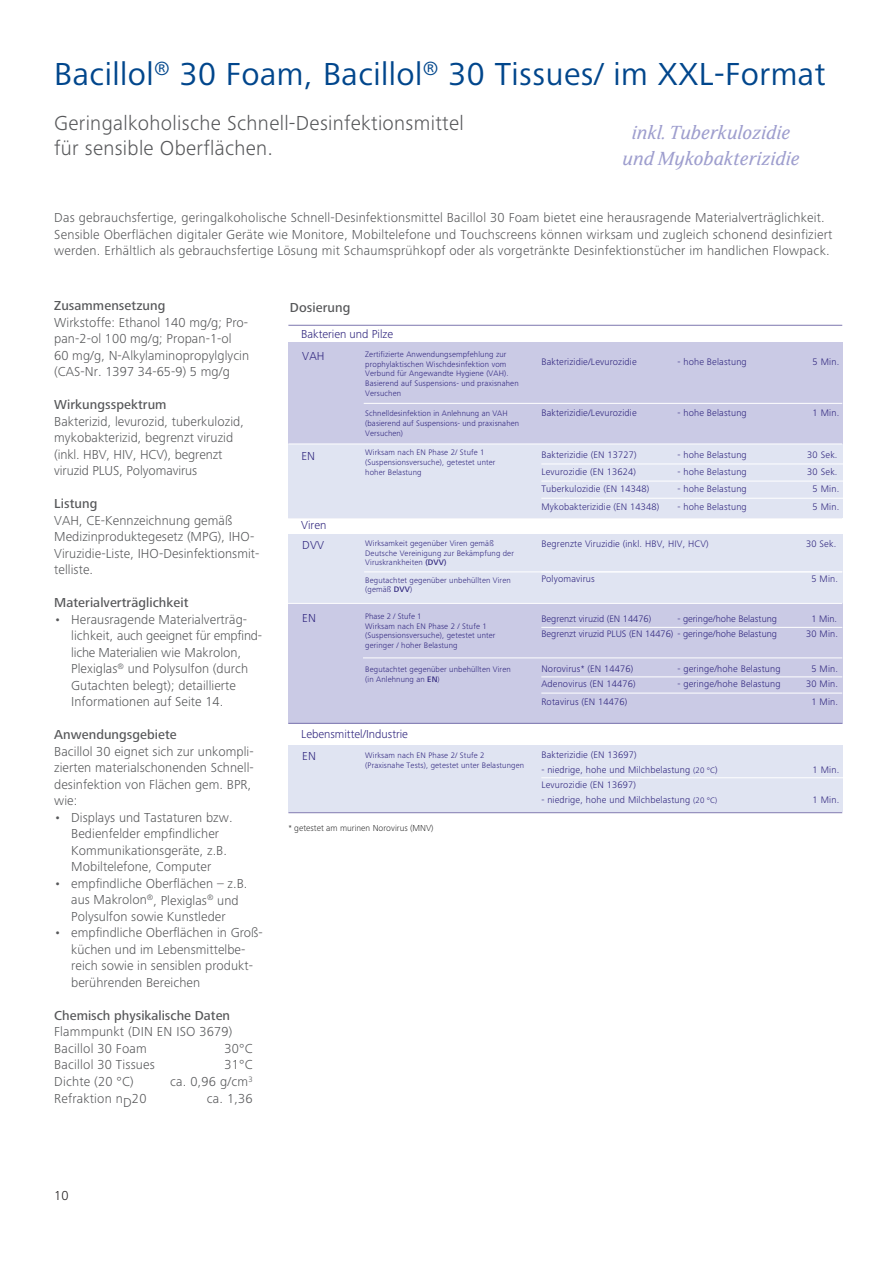
<style>
.page{position:relative;width:893px;height:1263px;background:#fff}
.page>*{position:absolute;margin:0;border:0;box-sizing:border-box;transform-origin:0 0}
.t1{font:33px "Frutiger Next LTW1 G";letter-spacing:.015em;color:#01468c}
.t2{font:300 21px/25.5px "Frutiger Next LTW1 G";letter-spacing:.015em;color:#57585a}
.t3{font:italic 21px/25.2px "FS Sally";color:#9e9ece;text-align:center}
.t4{font:300 13.5px/16.5px "Frutiger Next LTW1 G";letter-spacing:.005em;color:#57585a}
.t5{font:500 13.5px "Frutiger Next LTW1 G";letter-spacing:.005em;color:#57585a}
.t6{font:300 13.5px "Frutiger Next LTW1 G";color:#231f20}
.t7{font:12px "Frutiger Next LTW1 G Light+KQGIMZ";color:#2e247d}
.t8{font:9.75px "Frutiger Next LTW1 G Light+KQGIMZ";letter-spacing:.015em;color:#2e247d}
.t9{font:9px "Frutiger Next LTW1 G Light+KQGIMZ";color:#333}
.t10{font:8.25px/9.8px "Frutiger Next LTW1 G Light+KQGIMZ";letter-spacing:.015em;color:#2e247d}
.s1{font-family:"Frutiger Next LTW1 G Medium+WJMAEE"}
.s2{font-size:8.25px}
</style>
<div class="page">
<hr style="left:288px;top:325px;width:554px;height:1px;background:#7d76af">
<hr style="left:288px;top:517px;width:554px;height:1px;background:#7d76af">
<div style="left:288px;top:745px;width:555px;height:67px;background:#e0e4f2"></div>
<div style="left:288px;top:603px;width:555px;height:120px;background:#cacae5"></div>
<div style="left:288px;top:534px;width:555px;height:69px;background:#e0e4f2"></div>
<div style="left:288px;top:404px;width:555px;height:113px;background:#e0e4f2"></div>
<div style="left:288px;top:342px;width:555px;height:101px;background:#cacae5"></div>
<hr style="left:541px;top:464px;width:308px;height:1px;background:#fff">
<hr style="left:541px;top:481px;width:308px;height:1px;background:#fff">
<hr style="left:541px;top:498px;width:308px;height:1px;background:#fff">
<hr style="left:541px;top:627px;width:301px;height:1px;background:#fff">
<hr style="left:541px;top:676px;width:301px;height:1px;background:#fff">
<hr style="left:541px;top:693px;width:301px;height:1px;background:#fff">
<hr style="left:541px;top:777px;width:306px;height:1px;background:#fff">
<hr style="left:364px;top:403px;width:478px;height:1px;background:#fff">
<hr style="left:363px;top:657px;width:479px;height:1px;background:#fff">
<hr style="left:288px;top:723px;width:554px;height:1px;background:#7d76af">
<hr style="left:288px;top:444px;width:554px;height:1px;background:#fff">
<hr style="left:364px;top:571px;width:478px;height:1px;background:#fff">
<hr style="left:287px;top:603px;width:555px;height:1px;background:#fff">
<hr style="left:288px;top:812px;width:554px;height:1px;background:#7d76af">
<h1 class="t1" style="left:54px;top:63px;width:773px">Bacillol<sup>®</sup> 30 Foam, Bacillol<sup>®</sup> 30 Tissues/ im XXL-Format</h1>
<h2 class="t2" style="left:54px;top:112px;width:411px">Geringalkoholische Schnell-Desinfektionsmittel für sensible Oberflächen.</h2>
<h2 class="t3" style="left:622px;top:123px;width:179px">inkl. Tuberkulozidie und Mykobakterizidie</h2>
<p class="t4" style="left:54px;top:211px;width:780px">Das gebrauchsfertige, geringalkoholische Schnell-Desinfektionsmittel Bacillol 30 Foam bietet eine herausragende Materialverträglichkeit.<br>Sensible Oberflächen digitaler Geräte wie Monitore, Mobiltelefone und Touchscreens können wirksam und zugleich schonend desinfiziert werden. Erhältlich als gebrauchsfertige Lösung mit Schaumsprühkopf oder als vorgetränkte Desinfektionstücher im handlichen Flowpack.</p>
<p class="t5" style="left:54px;top:301px;width:113px">Zusammensetzung</p>
<p class="t4" style="left:54px;top:316px;width:197px">Wirkstoffe: Ethanol 140 mg/g; Pro&shy;pan-2-ol 100 mg/g; Propan-1-ol 60 mg/g, N-Alkylaminopropylglycin (CAS-Nr. 1397 34-65-9) 5 mg/g</p>
<p class="t5" style="left:54px;top:400px;width:114px">Wirkungsspektrum</p>
<p class="t4" style="left:54px;top:415px;width:191px">Bakterizid, levurozid, tuberkulozid, mykobakterizid, begrenzt viruzid (inkl. HBV, HIV, HCV), begrenzt viruzid PLUS, Polyomavirus</p>
<p class="t5" style="left:54px;top:499px;width:45px">Listung</p>
<p class="t4" style="left:54px;top:514px;width:207px">VAH, CE-Kennzeichnung gemäß<br>Medizinproduktegesetz (MPG), IHO-<br>Viruzidie-Liste, IHO-Desinfektionsmit&shy;telliste.</p>
<p class="t5" style="left:54px;top:598px;width:136px">Materialverträglichkeit</p>
<p class="t4" style="left:71px;top:613px;width:192px;text-indent:-17px">• Herausragende Materialverträg&shy;lichkeit, auch geeignet für empfind&shy;liche Materialien wie Makrolon, Plexiglas<sup>®</sup> und Polysulfon (durch Gutachten belegt); detaillierte Informationen auf Seite 14.</p>
<p class="t5" style="left:54px;top:730px;width:124px">Anwendungsgebiete</p>
<p class="t4" style="left:54px;top:745px;width:201px">Bacillol 30 eignet sich zur unkompli&shy;zierten materialschonenden Schnell&shy;desinfektion von Flächen gem. BPR, wie:</p>
<p class="t4" style="left:71px;top:811px;width:163px;text-indent:-17px">• Displays und Tastaturen bzw.<br>Bedienfelder empfindlicher<br>Kommunikationsgeräte, z.B.<br>Mobiltelefone, Computer</p>
<p class="t4" style="left:71px;top:877px;width:178px;text-indent:-17px">• empfindliche Oberflächen – z.B. aus Makrolon<sup>®</sup>, Plexiglas<sup>®</sup> und<br>Polysulfon sowie Kunstleder</p>
<p class="t4" style="left:71px;top:926px;width:193px;text-indent:-17px">• empfindliche Oberflächen in Groß&shy;küchen und im Lebensmittelbe&shy;reich sowie in sensiblen produkt&shy;berührenden Bereichen</p>
<p class="t5" style="left:54px;top:1011px;width:177px">Chemisch physikalische Daten</p>
<p class="t4" style="left:54px;top:1025px;width:180px">Flammpunkt (DIN EN ISO 3679)<br>Bacillol 30 Foam</p>
<p class="t4" style="left:224px;top:1042px;width:30px">30°C</p>
<p class="t4" style="left:54px;top:1058px;width:102px">Bacillol 30 Tissues</p>
<p class="t4" style="left:224px;top:1058px;width:30px">31°C</p>
<p class="t4" style="left:54px;top:1075px;width:81px">Dichte (20 °C)</p>
<p class="t4" style="left:170px;top:1075px;width:84px">ca. 0,96 g/cm<sup>3</sup></p>
<p class="t4" style="left:54px;top:1091px;width:94px">Refraktion nD20</p>
<p class="t4" style="left:207px;top:1091px;width:47px">ca. 1,36</p>
<p class="t5" style="left:290px;top:303px;width:62px">Dosierung</p>
<p class="t7" style="left:301px;top:330px;width:93px">Bakterien und Pilze</p>
<p class="t7" style="left:302px;top:352px;width:24px">VAH</p>
<p class="t10" style="left:365px;top:350px;width:155px">Zertifizierte Anwendungsempfehlung zur prophylaktischen Wischdesinfektion vom Verbund für Angewandte Hygiene (VAH).<br>Basierend auf Suspensions- und praxisnahen Versuchen</p>
<p class="t10" style="left:365px;top:410px;width:155px">Schnelldesinfektion in Anlehnung an VAH (basierend auf Suspensions- und praxisnahen<br>Versuchen)</p>
<p class="t7" style="left:301px;top:452px;width:15px">EN</p>
<p class="t10" style="left:365px;top:449px;width:132px">Wirksam nach EN Phase 2/ Stufe 1 (Suspensionsversuche), getestet unter hoher Belastung</p>
<p class="t7" style="left:301px;top:521px;width:27px">Viren</p>
<p class="t7" style="left:302px;top:541px;width:23px">DVV</p>
<p class="t10" style="left:365px;top:539px;width:150px">Wirksamkeit gegenüber Viren gemäß<br>Deutsche Vereinigung zur Bekämpfung der<br>Viruskrankheiten <span class="s1">(DVV)</span></p>
<p class="t10" style="left:365px;top:576px;width:147px">Begutachtet gegenüber unbehüllten Viren (gemäß <span class="s1">DVV</span>)</p>
<p class="t7" style="left:302px;top:614px;width:15px">EN</p>
<p class="t10" style="left:365px;top:612px;width:132px">Phase 2 / Stufe 1<br>Wirksam nach EN Phase 2 / Stufe 1 (Suspensionsversuche), getestet unter geringer / hoher Belastung</p>
<p class="t10" style="left:365px;top:666px;width:147px">Begutachtet gegenüber unbehüllten Viren (in Anlehnung an <span class="s1">EN</span>)</p>
<p class="t7" style="left:301px;top:730px;width:108px">Lebensmittel/Industrie</p>
<p class="t10" style="left:365px;top:751px;width:160px">Wirksam nach EN Phase 2/ Stufe 2 (Praxisnahe Tests), getestet unter Belastungen</p>
<p class="t7" style="left:302px;top:752px;width:15px">EN</p>
<p class="t9" style="left:288px;top:825px;width:147px">* getestet am murinen Norovirus (MNV)</p>
<p class="t8" style="left:541px;top:359px;width:97px">Bakterizidie/Levurozidie</p>
<p class="t8" style="left:677px;top:359px;width:71px">- hohe Belastung</p>
<p class="t8" style="left:813px;top:359px;width:28px">5 Min.</p>
<p class="t8" style="left:541px;top:410px;width:97px">Bakterizidie/Levurozidie</p>
<p class="t8" style="left:677px;top:410px;width:71px">- hohe Belastung</p>
<p class="t8" style="left:813px;top:410px;width:28px">1 Min.</p>
<p class="t8" style="left:541px;top:452px;width:97px">Bakterizidie (EN 13727)</p>
<p class="t8" style="left:677px;top:452px;width:71px">- hohe Belastung</p>
<p class="t8" style="left:807px;top:452px;width:32px">30 Sek.</p>
<p class="t8" style="left:541px;top:469px;width:96px">Levurozidie (EN 13624)</p>
<p class="t8" style="left:677px;top:469px;width:71px">- hohe Belastung</p>
<p class="t8" style="left:807px;top:469px;width:32px">30 Sek.</p>
<p class="t8" style="left:541px;top:486px;width:109px">Tuberkulozidie (EN 14348)</p>
<p class="t8" style="left:677px;top:486px;width:71px">- hohe Belastung</p>
<p class="t8" style="left:813px;top:486px;width:28px">5 Min.</p>
<p class="t8" style="left:541px;top:503px;width:120px">Mykobakterizidie (EN 14348)</p>
<p class="t8" style="left:677px;top:503px;width:71px">- hohe Belastung</p>
<p class="t8" style="left:813px;top:503px;width:28px">5 Min.</p>
<p class="t8" style="left:541px;top:541px;width:169px">Begrenzte Viruzidie (inkl. HBV, HIV, HCV)</p>
<p class="t8" style="left:806px;top:541px;width:32px">30 Sek.</p>
<p class="t8" style="left:541px;top:575px;width:55px">Polyomavirus</p>
<p class="t8" style="left:811px;top:575px;width:28px">5 Min.</p>
<p class="t8" style="left:541px;top:616px;width:111px">Begrenzt viruzid (EN 14476)</p>
<p class="t8" style="left:677px;top:616px;width:101px">- geringe/hohe Belastung</p>
<p class="t8" style="left:811px;top:616px;width:27px">1 Min.</p>
<p class="t8" style="left:541px;top:631px;width:237px">Begrenzt viruzid PLUS (EN 14476) - geringe/hohe Belastung</p>
<p class="t8" style="left:806px;top:631px;width:34px">30 Min.</p>
<p class="t8" style="left:541px;top:665px;width:93px">Norovirus* (EN 14476)</p>
<p class="t8" style="left:677px;top:665px;width:105px">- geringe/hohe Belastung</p>
<p class="t8" style="left:811px;top:665px;width:28px">5 Min.</p>
<p class="t8" style="left:541px;top:680px;width:96px">Adenovirus (EN 14476)</p>
<p class="t8" style="left:677px;top:680px;width:105px">- geringe/hohe Belastung</p>
<p class="t8" style="left:806px;top:680px;width:34px">30 Min.</p>
<p class="t8" style="left:541px;top:698px;width:88px">Rotavirus (EN 14476)</p>
<p class="t8" style="left:811px;top:698px;width:28px">1 Min.</p>
<p class="t8" style="left:541px;top:751px;width:97px">Bakterizidie (EN 13697)</p>
<p class="t8" style="left:541px;top:766px;width:178px">- niedrige, hohe und Milchbelastung <span class="s2">(20 °C</span>)</p>
<p class="t8" style="left:813px;top:766px;width:28px">1 Min.</p>
<p class="t8" style="left:541px;top:781px;width:96px">Levurozidie (EN 13697)</p>
<p class="t8" style="left:541px;top:796px;width:178px">- niedrige, hohe und Milchbelastung <span class="s2">(20 °C)</span></p>
<p class="t8" style="left:813px;top:796px;width:28px">1 Min.</p>
<p class="t6" style="left:54px;top:1191px;width:16px">10</p>
</div>
